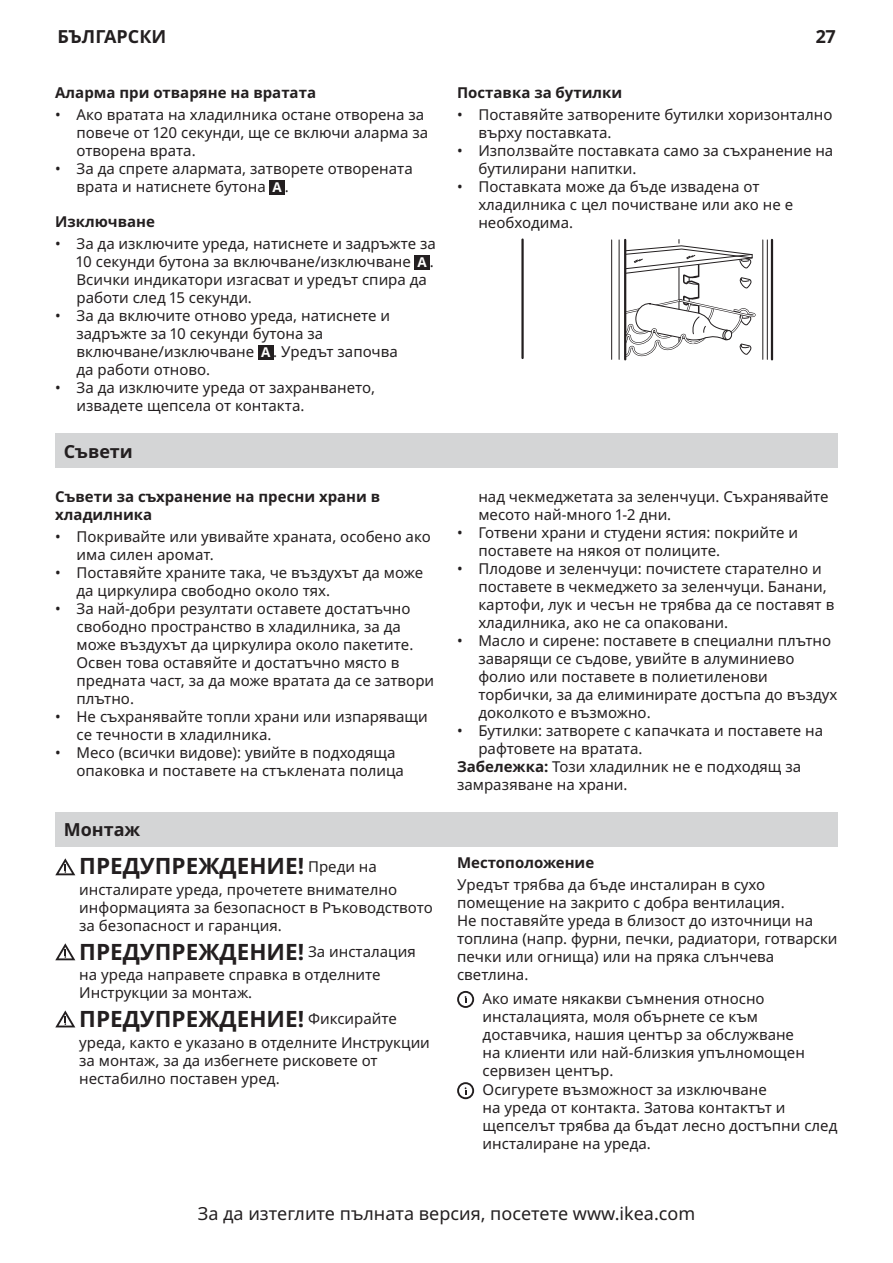
<style>
.page{position:relative;width:893px;height:1263px;background:#fff}
.page>*{position:absolute;margin:0;border:0;box-sizing:border-box;transform-origin:0 0}
.body_10pt{font:700 22.5px "Noto IKEA Latin";color:#231f20}
.t1{font:18px "Noto IKEA Latin";color:#231f20}
.t2{font:700 18px "Noto IKEA Latin";color:#231f20}
.body_10pt-2{font:15px/18px "Noto IKEA Latin";color:#231f20}
.t3{font:700 15px/18px "Noto IKEA Latin";color:#231f20}
.body_10pt-3{font:700 13.5px "Noto IKEA Latin";color:#fff}
.s1{font-weight:400;font-size:15px}
.s2{font-weight:700}
</style>
<div class="page">
<div style="left:270px;top:180px;width:15px;height:14px;background:#231f20"></div>
<div style="left:415px;top:255px;width:15px;height:15px;background:#231f20"></div>
<div style="left:258px;top:345px;width:15px;height:15px;background:#231f20"></div>
<hr style="left:611px;top:240px;width:1px;height:119px;background:#231f20">
<svg style="left:618px;top:240px;width:1px;height:119px"></svg>
<svg style="left:619px;top:238px;width:137px;height:123px"></svg>
<hr style="left:771px;top:240px;width:2px;height:119px;background:#231f20">
<hr style="left:767px;top:240px;width:1px;height:119px;background:#231f20">
<hr style="left:762px;top:240px;width:1px;height:119px;background:#231f20">
<hr style="left:521px;top:240px;width:3px;height:118px;background:#231f20">
<div style="left:55px;top:434px;width:783px;height:34px;background:#d4d5d6"></div>
<div style="left:55px;top:812px;width:783px;height:34px;background:#d4d5d6"></div>
<svg style="left:55px;top:858px;width:20px;height:17px"></svg>
<svg style="left:55px;top:943px;width:20px;height:17px"></svg>
<svg style="left:55px;top:1010px;width:20px;height:17px"></svg>
<svg style="left:457px;top:991px;width:17px;height:17px"></svg>
<svg style="left:457px;top:1082px;width:17px;height:17px"></svg>
<p class="t2" style="left:57px;top:24px;width:110px">БЪЛГАРСКИ</p>
<p class="t2" style="left:816px;top:24px;width:21px">27</p>
<h2 class="t3" style="left:55px;top:83px;width:262px">Аларма при отваряне на вратата</h2>
<p class="body_10pt-2" style="left:77px;top:105px;width:353px;text-indent:-21px">• Ако вратата на хладилника остане отворена за повече от 120 секунди, ще се включи аларма за отворена врата.</p>
<p class="body_10pt-2" style="left:77px;top:159px;width:338px;text-indent:-21px">• За да спрете алармата, затворете отворената врата и натиснете бутона</p>
<p class="body_10pt-3" style="left:273px;top:177px;width:11px">A</p>
<p class="body_10pt-2" style="left:285px;top:177px;width:6px">.</p>
<h2 class="t3" style="left:55px;top:212px;width:101px">Изключване</h2>
<p class="body_10pt-2" style="left:55px;top:234px;width:382px;text-align:center">• За да изключите уреда, натиснете и задръжте за<br>10 секунди бутона за включване/изключване</p>
<p class="body_10pt-3" style="left:418px;top:253px;width:11px">A</p>
<p class="body_10pt-2" style="left:430px;top:252px;width:6px">.</p>
<p class="body_10pt-2" style="left:77px;top:270px;width:352px">Всички индикатори изгасват и уредът спира да работи след 15 секунди.</p>
<p class="body_10pt-2" style="left:77px;top:306px;width:315px;text-indent:-21px">• За да включите отново уреда, натиснете и задръжте за 10 секунди бутона за включване/изключване</p>
<p class="body_10pt-3" style="left:261px;top:343px;width:11px">A</p>
<p class="body_10pt-2" style="left:273px;top:342px;width:126px">. Уредът започва</p>
<p class="body_10pt-2" style="left:77px;top:360px;width:135px">да работи отново.</p>
<p class="body_10pt-2" style="left:77px;top:378px;width:300px;text-indent:-21px">• За да изключите уреда от захранването, извадете щепсела от контакта.</p>
<h1 class="t2" style="left:64px;top:438px;width:71px">Съвети</h1>
<h2 class="t3" style="left:55px;top:487px;width:327px">Съвети за съхранение на пресни храни в хладилника</h2>
<p class="body_10pt-2" style="left:77px;top:527px;width:356px;text-indent:-21px">• Покривайте или увивайте храната, особено ако има силен аромат.</p>
<p class="body_10pt-2" style="left:77px;top:563px;width:348px;text-indent:-21px">• Поставяйте храните така, че въздухът да може да циркулира свободно около тях.</p>
<p class="body_10pt-2" style="left:77px;top:599px;width:359px;text-indent:-21px">• За най-добри резултати оставете достатъчно свободно пространство в хладилника, за да може въздухът да циркулира около пакетите.<br>Освен това оставяйте и достатъчно място в предната част, за да може вратата да се затвори плътно.</p>
<p class="body_10pt-2" style="left:77px;top:707px;width:353px;text-indent:-21px">• Не съхранявайте топли храни или изпаряващи се течности в хладилника.</p>
<p class="body_10pt-2" style="left:77px;top:743px;width:329px;text-indent:-21px">• Месо (всички видове): увийте в подходяща опаковка и поставете на стъклената полица</p>
<h1 class="t2" style="left:64px;top:817px;width:78px">Монтаж</h1>
<p class="body_10pt" style="left:79px;top:850px;width:299px">ПРЕДУПРЕЖДЕНИЕ! <span class="s1">Преди на</span></p>
<p class="body_10pt-2" style="left:79px;top:880px;width:355px">инсталирате уреда, прочетете внимателно информацията за безопасност в Ръководството за безопасност и гаранция.</p>
<p class="body_10pt" style="left:79px;top:936px;width:338px">ПРЕДУПРЕЖДЕНИЕ! <span class="s1">За инсталация</span></p>
<p class="body_10pt-2" style="left:79px;top:965px;width:303px">на уреда направете справка в отделните<br>Инструкции за монтаж.</p>
<p class="body_10pt" style="left:79px;top:1003px;width:319px">ПРЕДУПРЕЖДЕНИЕ! <span class="s1">Фиксирайте</span></p>
<p class="body_10pt-2" style="left:79px;top:1032px;width:352px">уреда, както е указано в отделните Инструкции за монтаж, за да избегнете рисковете от нестабилно поставен уред.</p>
<h2 class="t3" style="left:457px;top:83px;width:167px">Поставка за бутилки</h2>
<p class="body_10pt-2" style="left:478px;top:105px;width:356px;text-indent:-21px">• Поставяйте затворените бутилки хоризонтално върху поставката.</p>
<p class="body_10pt-2" style="left:478px;top:141px;width:356px;text-indent:-21px">• Използвайте поставката само за съхранение на бутилирани напитки.</p>
<p class="body_10pt-2" style="left:478px;top:177px;width:316px;text-indent:-21px">• Поставката може да бъде извадена от хладилника с цел почистване или ако не е необходима.</p>
<p class="body_10pt-2" style="left:478px;top:487px;width:352px">над чекмеджетата за зеленчуци. Съхранявайте месото най-много 1-2 дни.</p>
<p class="body_10pt-2" style="left:478px;top:523px;width:321px;text-indent:-21px">• Готвени храни и студени ястия: покрийте и поставете на някоя от полиците.</p>
<p class="body_10pt-2" style="left:478px;top:559px;width:357px;text-indent:-21px">• Плодове и зеленчуци: почистете старателно и поставете в чекмеджето за зеленчуци. Банани, картофи, лук и чесън не трябва да се поставят в хладилника, ако не са опаковани.</p>
<p class="body_10pt-2" style="left:478px;top:631px;width:361px;text-indent:-21px">• Масло и сирене: поставете в специални плътно заварящи се съдове, увийте в алуминиево фолио или поставете в полиетиленови торбички, за да елиминирате достъпа до въздух доколкото е възможно.</p>
<p class="body_10pt-2" style="left:478px;top:721px;width:346px;text-indent:-21px">• Бутилки: затворете с капачката и поставете на рафтовете на вратата.</p>
<p class="body_10pt-2" style="left:457px;top:757px;width:345px"><span class="s2">Забележка:</span> Този хладилник не е подходящ за замразяване на храни.</p>
<h2 class="t3" style="left:457px;top:853px;width:139px">Местоположение</h2>
<p class="body_10pt-2" style="left:457px;top:875px;width:382px">Уредът трябва да бъде инсталиран в сухо помещение на закрито с добра вентилация.<br>Не поставяйте уреда в близост до източници на топлина (напр. фурни, печки, радиатори, готварски печки или огнища) или на пряка слънчева светлина.</p>
<p class="body_10pt-2" style="left:483px;top:989px;width:324px">Ако имате някакви съмнения относно инсталацията, моля обърнете се към доставчика, нашия център за обслужване на клиенти или най-близкия упълномощен сервизен център.</p>
<p class="body_10pt-2" style="left:483px;top:1080px;width:356px">Осигурете възможност за изключване<br>на уреда от контакта. Затова контактът и щепселът трябва да бъдат лесно достъпни след инсталиране на уреда.</p>
<p class="t1" style="left:198px;top:1201px;width:499px">За да изтеглите пълната версия, посетете www.ikea.com</p>
</div>
